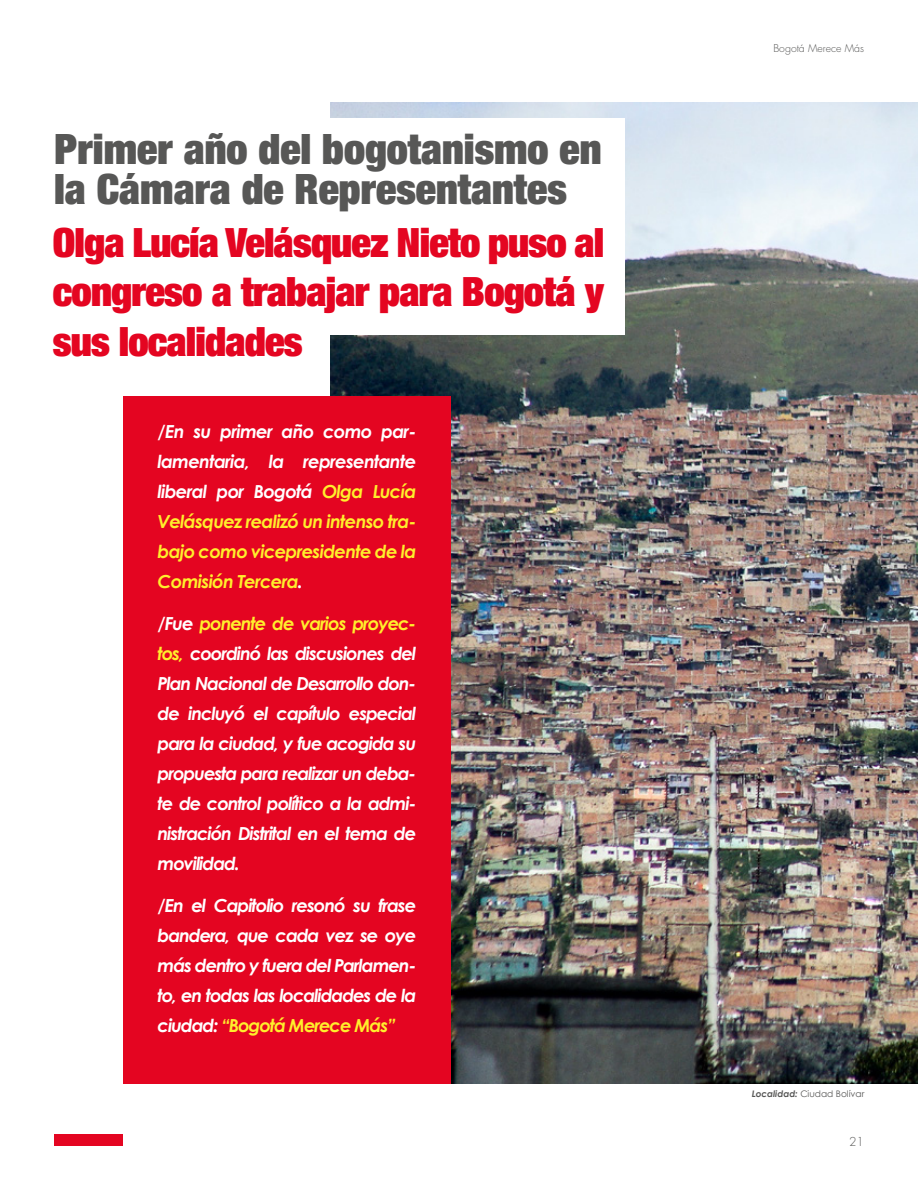
<style>
.page{position:relative;width:918px;height:1188px;background:#fff}
.page>*{position:absolute;margin:0;border:0;box-sizing:border-box;transform-origin:0 0}
.t1{font:900 condensed 42px/40px "Helvetica Neue LT Std";color:#575756}
.t2{font:900 condensed 40.5px/49.7px "Helvetica Neue LT Std";letter-spacing:-.02em;color:#e40521;text-align:justify}
.t3{font:italic 700 18px/30px "Century Gothic";letter-spacing:-.06em;color:#fff;text-align:justify}
.t4{font:italic 700 18px/30px "Century Gothic";letter-spacing:-.04em;color:#ffef2c;text-align:justify}
.t5{font:300 12px "Futura Std";color:#575756}
.t6{font:300 10.5px "Futura Std";color:#575756}
.t7{font:9px "Century Gothic";color:#575756}
.s1{color:#fff}
.s2{color:#ffef2c}
.s3{font-weight:700;font-style:italic}
</style>
<div class="page">
<div style="left:54px;top:1134px;width:69px;height:12px;background:#e40521"></div>
<img style="left:331px;top:102px;width:587px;height:981px">
<div style="left:123px;top:396px;width:327px;height:688px;background:#e40521"></div>
<div style="left:98px;top:118px;width:527px;height:216px;background:#fff"></div>
<h1 class="t1" style="left:54px;top:128px;width:549px">Primer año del bogotanismo en la Cámara de Representantes</h1>
<h2 class="t2" style="left:53px;top:216px;width:553px">Olga Lucía Velásquez Nieto puso al congreso a trabajar para Bogotá y sus localidades</h2>
<p class="t4" style="left:158px;top:416px;width:260px"><span class="s1">/En su primer año como par&shy;lamentaria, la representante liberal por Bogotá</span> Olga Lucía Velásquez realizó un intenso tra&shy;bajo como vicepresidente de la Comisión Tercera<span class="s1">.</span></p>
<p class="t3" style="left:158px;top:608px;width:260px">/Fue <span class="s2">ponente de varios proyec&shy;tos,</span> coordinó las discusiones del Plan Nacional de Desarrollo don&shy;de incluyó el capítulo especial para la ciudad, y fue acogida su propuesta para realizar un deba&shy;te de control político a la admi&shy;nistración Distrital en el tema de movilidad.</p>
<p class="t3" style="left:158px;top:890px;width:260px">/En el Capitolio resonó su frase bandera, que cada vez se oye más dentro y fuera del Parlamen&shy;to, en todas las localidades de la ciudad: <span class="s2">“Bogotá Merece Más”</span></p>
<p class="t6" style="left:773px;top:42px;width:92px">Bogotá Merece Más</p>
<p class="t7" style="left:752px;top:1087px;width:114px"><span class="s3">Localidad:</span> Ciudad Bolívar</p>
<p class="t5" style="left:849px;top:1134px;width:16px">21</p>
</div>
